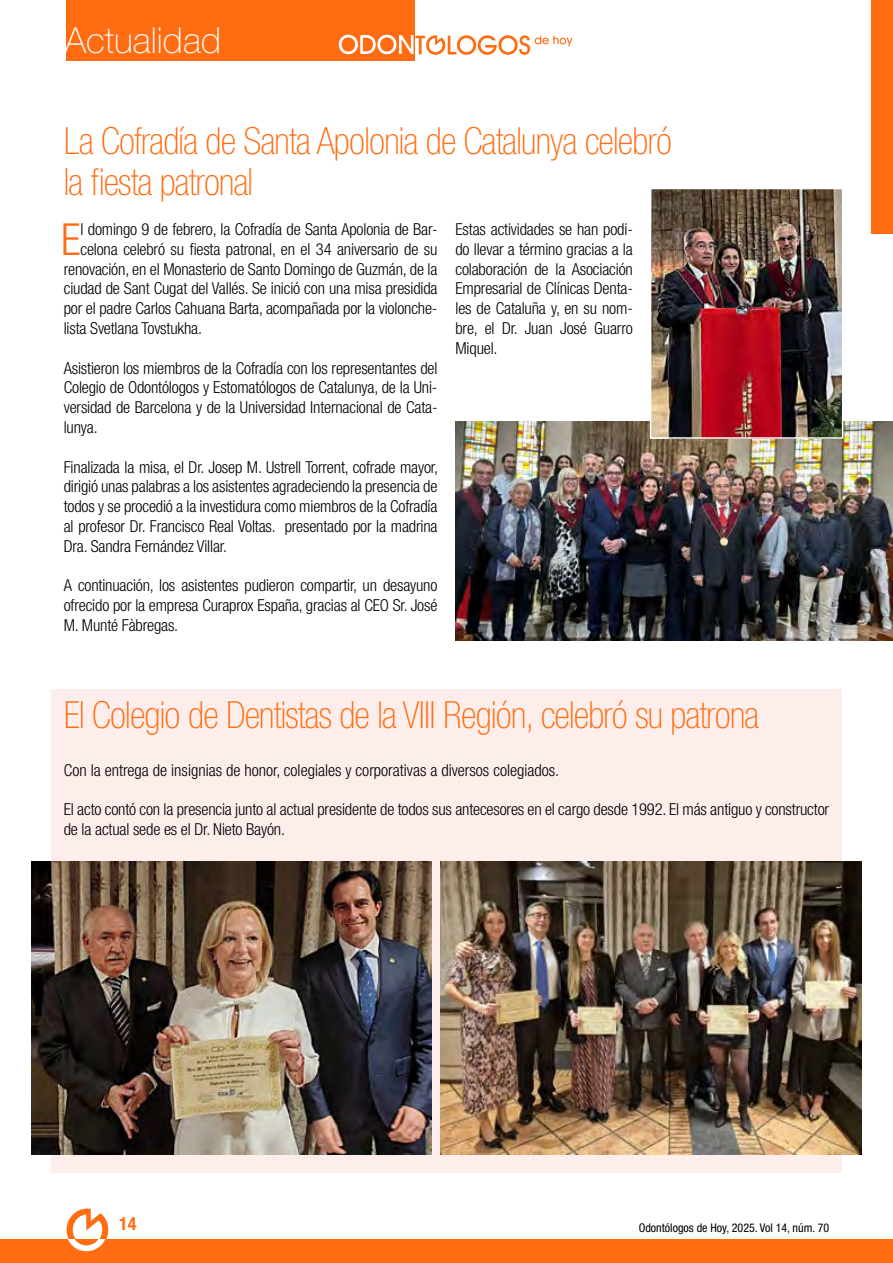
<style>
.page{position:relative;width:893px;height:1263px;background:#fff}
.page>*{position:absolute;margin:0;border:0;box-sizing:border-box;transform-origin:0 0}
.t1{font:300 condensed 44.25px "Helvetica Neue LT Std";color:#ff6c11}
.t2{font:100 condensed 37.5px/40.5px "Helvetica Neue LT Std";letter-spacing:-.02em;color:#ff6c11}
.t3{font:100 36px "Helvetica Neue LT Std";color:#fff}
.t4{font:700 condensed 18px "Helvetica Neue LT Std";color:#ff6c11}
.t5{font:300 condensed 16.5px/19.8px "Helvetica Neue LT Std";letter-spacing:-.01em;color:#000;text-align:justify}
.t6{font:condensed 12px "Helvetica Neue LT Std";color:#000}
</style>
<div class="page">
<div style="left:66px;top:0;width:349px;height:61px;background:#ff6c11"></div>
<svg style="left:339px;top:35px;width:234px;height:20px"></svg>
<div style="left:872px;top:0;width:21px;height:233px;background:#ff6c11"></div>
<div style="left:0;top:1239px;width:893px;height:24px;background:#ff6c11"></div>
<svg style="left:66px;top:1208px;width:42px;height:43px"></svg>
<div style="left:52px;top:689px;width:790px;height:484px;background:#feeeeb"></div>
<img style="left:455px;top:421px;width:438px;height:219px">
<img style="left:653px;top:191px;width:187px;height:245px">
<div style="left:650px;top:188px;width:193px;height:251px;border:2px solid #fff"></div>
<img style="left:440px;top:861px;width:422px;height:294px">
<img style="left:31px;top:861px;width:400px;height:294px">
<h3 class="t3" style="left:65px;top:20px;width:158px">Actualidad</h3>
<h2 class="t2" style="left:64px;top:121px;width:610px">La Cofradía de Santa Apolonia de Catalunya celebró la fiesta patronal</h2>
<h1 class="t1" style="left:61px;top:214px;width:21px">E</h1>
<p class="t5" style="left:80px;top:219px;width:358px">l domingo 9 de febrero, la Cofradía de Santa Apolonia de Bar-</p>
<p class="t5" style="left:80px;top:239px;width:358px">celona celebró su fiesta patronal, en el 34 aniversario de su</p>
<p class="t5" style="left:64px;top:259px;width:375px">renovación, en el Monasterio de Santo Domingo de Guzmán, de la</p>
<p class="t5" style="left:64px;top:279px;width:375px">ciudad de Sant Cugat del Vallés. Se inició con una misa presidida</p>
<p class="t5" style="left:64px;top:298px;width:375px">por el padre Carlos Cahuana Barta, acompañada por la violonche-</p>
<p class="t5" style="left:64px;top:318px;width:140px">lista Svetlana Tovstukha.</p>
<p class="t5" style="left:64px;top:358px;width:375px">Asistieron los miembros de la Cofradía con los representantes del Colegio de Odontólogos y Estomatólogos de Catalunya, de la Uni&shy;versidad de Barcelona y de la Universidad Internacional de Cata&shy;lunya.</p>
<p class="t5" style="left:64px;top:457px;width:376px">Finalizada la misa, el Dr. Josep M. Ustrell Torrent, cofrade mayor, dirigió unas palabras a los asistentes agradeciendo la presencia de todos y se procedió a la investidura como miembros de la Cofradía al profesor Dr. Francisco Real Voltas. presentado por la madrina Dra. Sandra Fernández Villar.</p>
<p class="t5" style="left:64px;top:576px;width:375px">A continuación, los asistentes pudieron compartir, un desayuno ofrecido por la empresa Curaprox España, gracias al CEO Sr. José M. Munté Fàbregas.</p>
<p class="t5" style="left:455px;top:219px;width:179px">Estas actividades se han podi&shy;do llevar a término gracias a la colaboración de la Asociación Empresarial de Clínicas Denta&shy;les de Cataluña y, en su nom&shy;bre, el Dr. Juan José Guarro Miquel.</p>
<h2 class="t2" style="left:64px;top:694px;width:697px">El Colegio de Dentistas de la VIII Región, celebró su patrona</h2>
<p class="t5" style="left:64px;top:760px;width:497px">Con la entrega de insignias de honor, colegiales y corporativas a diversos colegiados.</p>
<p class="t5" style="left:64px;top:799px;width:767px">El acto contó con la presencia junto al actual presidente de todos sus antecesores en el cargo desde 1992. El más antiguo y constructor de la actual sede es el Dr. Nieto Bayón.</p>
<p class="t4" style="left:119px;top:1213px;width:19px">14</p>
<p class="t6" style="left:639px;top:1221px;width:192px">Odontólogos de Hoy, 2025. Vol 14, núm. 70</p>
</div>
